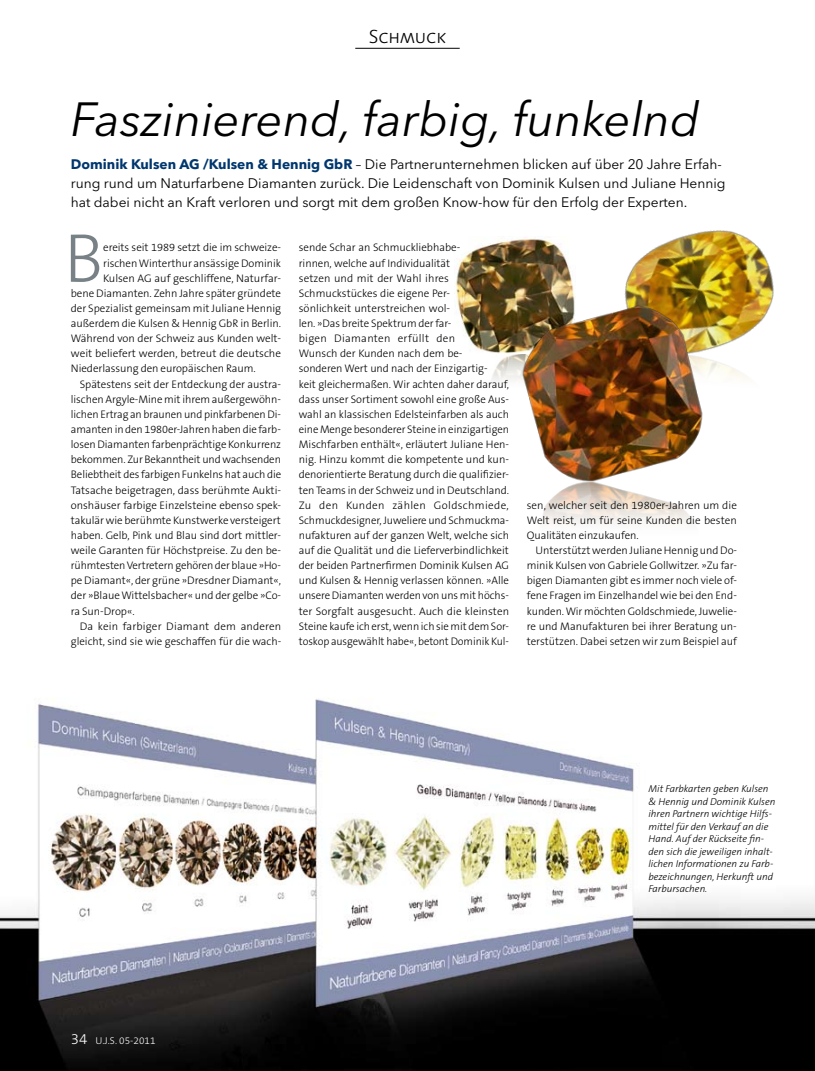
<style>
.page{position:relative;width:815px;height:1071px;background:#fff}
.page>*{position:absolute;margin:0;border:0;box-sizing:border-box;transform-origin:0 0}
.t1{font:300 69.62px "The Sans B3";color:#778186}
.t2{font:italic 47.5px "Avenir Next LT Pro";color:#000}
.t3{font:18.88px "Syntax Sans Light SC";color:#000}
.t4{font:13.75px/18.8px "Avenir Next LT Pro";color:#000}
.t5{font:300 11px/15.1px "The Sans B3";letter-spacing:-.005em;color:#000;text-align:justify}
.t6{font:italic 300 10px/12.5px "The Sans B3";color:#000}
.t7{font:300 10px "The Sans B3";color:#fff}
.s1{font-weight:700;color:#00376e}
.s2{font-size:15px}
</style>
<div class="page">
<hr style="left:355px;top:48px;width:105px;height:1px;background:#000">
<img style="left:624px;top:230px;width:150px;height:105px">
<img style="left:706px;top:335px;width:39px;height:13px">
<img style="left:541px;top:482px;width:153px;height:42px">
<img style="left:492px;top:353px;width:29px;height:28px">
<img style="left:647px;top:348px;width:101px;height:163px">
<img style="left:454px;top:238px;width:122px;height:115px">
<img style="left:0;top:698px;width:815px;height:372px">
<img style="left:521px;top:302px;width:185px;height:180px">
<h3 class="t3" style="left:369px;top:26px;width:79px">Schmuck</h3>
<h2 class="t2" style="left:71px;top:91px;width:631px">Faszinierend, farbig, funkelnd</h2>
<p class="t4" style="left:71px;top:155px;width:656px"><span class="s1">Dominik Kulsen AG /Kulsen &amp; Hennig GbR</span> – Die Partnerunternehmen blicken auf über 20 Jahre Erfah&shy;rung rund um Naturfarbene Diamanten zurück. Die Leidenschaft von Dominik Kulsen und Juliane Hennig hat dabei nicht an Kraft verloren und sorgt mit dem großen Know-how für den Erfolg der Experten.</p>
<h1 class="t1" style="left:64px;top:222px;width:41px">B</h1>
<p class="t5" style="left:103px;top:240px;width:179px">ereits seit 1989 setzt die im schweize-</p>
<p class="t5" style="left:103px;top:256px;width:179px">rischen Winterthur ansässige Dominik</p>
<p class="t5" style="left:103px;top:271px;width:179px">Kulsen AG auf geschliffene, Naturfar-</p>
<p class="t5" style="left:71px;top:286px;width:212px">bene Diamanten. Zehn Jahre später gründete</p>
<p class="t5" style="left:71px;top:301px;width:212px">der Spezialist gemeinsam mit Juliane Hennig</p>
<p class="t5" style="left:71px;top:316px;width:212px">außerdem die Kulsen &amp; Hennig GbR in Berlin.</p>
<p class="t5" style="left:71px;top:331px;width:212px">Während von der Schweiz aus Kunden welt-</p>
<p class="t5" style="left:71px;top:346px;width:212px">weit beliefert werden, betreut die deutsche</p>
<p class="t5" style="left:71px;top:361px;width:187px">Niederlassung den europäischen Raum.</p>
<p class="t5" style="left:80px;top:376px;width:203px">Spätestens seit der Entdeckung der austra-</p>
<p class="t5" style="left:71px;top:392px;width:212px">lischen Argyle-Mine mit ihrem außergewöhn-</p>
<p class="t5" style="left:71px;top:407px;width:212px">lichen Ertrag an braunen und pinkfarbenen Di-</p>
<p class="t5" style="left:71px;top:422px;width:212px">amanten in den 1980er-Jahren haben die farb-</p>
<p class="t5" style="left:71px;top:437px;width:212px">losen Diamanten farbenprächtige Konkurrenz</p>
<p class="t5" style="left:71px;top:452px;width:212px">bekommen. Zur Bekanntheit und wachsenden</p>
<p class="t5" style="left:71px;top:467px;width:212px">Beliebtheit des farbigen Funkelns hat auch die</p>
<p class="t5" style="left:71px;top:482px;width:212px">Tatsache beigetragen, dass berühmte Aukti-</p>
<p class="t5" style="left:71px;top:497px;width:212px">onshäuser farbige Einzelsteine ebenso spek-</p>
<p class="t5" style="left:71px;top:512px;width:211px">takulär wie berühmte Kunstwerke versteigert</p>
<p class="t5" style="left:71px;top:528px;width:212px">haben. Gelb, Pink und Blau sind dort mittler-</p>
<p class="t5" style="left:71px;top:543px;width:212px">weile Garanten für Höchstpreise. Zu den be-</p>
<p class="t5" style="left:71px;top:558px;width:212px">rühmtesten Vertretern gehören der blaue »Ho-</p>
<p class="t5" style="left:71px;top:573px;width:212px">pe Diamant«, der grüne »Dresdner Diamant«,</p>
<p class="t5" style="left:71px;top:588px;width:212px">der »Blaue Wittelsbacher« und der gelbe »Co-</p>
<p class="t5" style="left:71px;top:603px;width:65px">ra Sun-Drop«.</p>
<p class="t5" style="left:80px;top:618px;width:203px">Da kein farbiger Diamant dem anderen</p>
<p class="t5" style="left:71px;top:633px;width:212px">gleicht, sind sie wie geschaffen für die wach-</p>
<p class="t5" style="left:299px;top:240px;width:212px;text-align:left">sende Schar an Schmuckliebhabe-<br>rinnen, welche auf Individualität<br>setzen und mit der Wahl ihres Schmuckstückes die eigene Per-<br>sönlichkeit unterstreichen wol-<br>len. »Das breite Spektrum der far-<br>bigen Diamanten erfüllt den<br>Wunsch der Kunden nach dem be-<br>sonderen Wert und nach der Einzigartig-<br>keit gleichermaßen. Wir achten daher darauf, dass unser Sortiment sowohl eine große Aus&shy;wahl an klassischen Edelsteinfarben als auch eine Menge besonderer Steine in einzigartigen Mischfarben enthält«, erläutert Juliane Hen&shy;nig. Hinzu kommt die kompetente und kun&shy;denorientierte Beratung durch die qualifizier&shy;ten Teams in der Schweiz und in Deutschland.<br>Zu den Kunden zählen Goldschmiede, Schmuckdesigner, Juweliere und Schmuckma&shy;nufakturen auf der ganzen Welt, welche sich auf die Qualität und die Lieferverbindlichkeit der beiden Partnerfirmen Dominik Kulsen AG und Kulsen &amp; Hennig verlassen können. »Alle unsere Diamanten werden von uns mit höchs&shy;ter Sorgfalt ausgesucht. Auch die kleinsten Steine kaufe ich erst, wenn ich sie mit dem Sor&shy;toskop ausgewählt habe«, betont Dominik Kul-</p>
<p class="t5" style="left:527px;top:497px;width:212px">sen, welcher seit den 1980er-Jahren um die Welt reist, um für seine Kunden die besten Qualitäten einzukaufen.</p>
<p class="t5" style="left:527px;top:543px;width:212px;text-indent:9px">Unterstützt werden Juliane Hennig und Do&shy;minik Kulsen von Gabriele Gollwitzer. »Zu far&shy;bigen Diamanten gibt es immer noch viele of&shy;fene Fragen im Einzelhandel wie bei den End&shy;kunden. Wir möchten Goldschmiede, Juwelie&shy;re und Manufakturen bei ihrer Beratung un&shy;terstützen. Dabei setzen wir zum Beispiel auf</p>
<p class="t6" style="left:648px;top:782px;width:129px">Mit Farbkarten geben Kulsen &amp; Hennig und Dominik Kulsen ihren Partnern wichtige Hilfs&shy;mittel für den Verkauf an die<br>Hand. Auf der Rückseite fin&shy;den sich die jeweiligen inhalt&shy;lichen Informationen zu Farb&shy;bezeichnungen, Herkunft und<br>Farbursachen.</p>
<p class="t7" style="left:71px;top:1035px;width:86px"><span class="s2">34</span> U.J.S. 05-2011</p>
</div>
